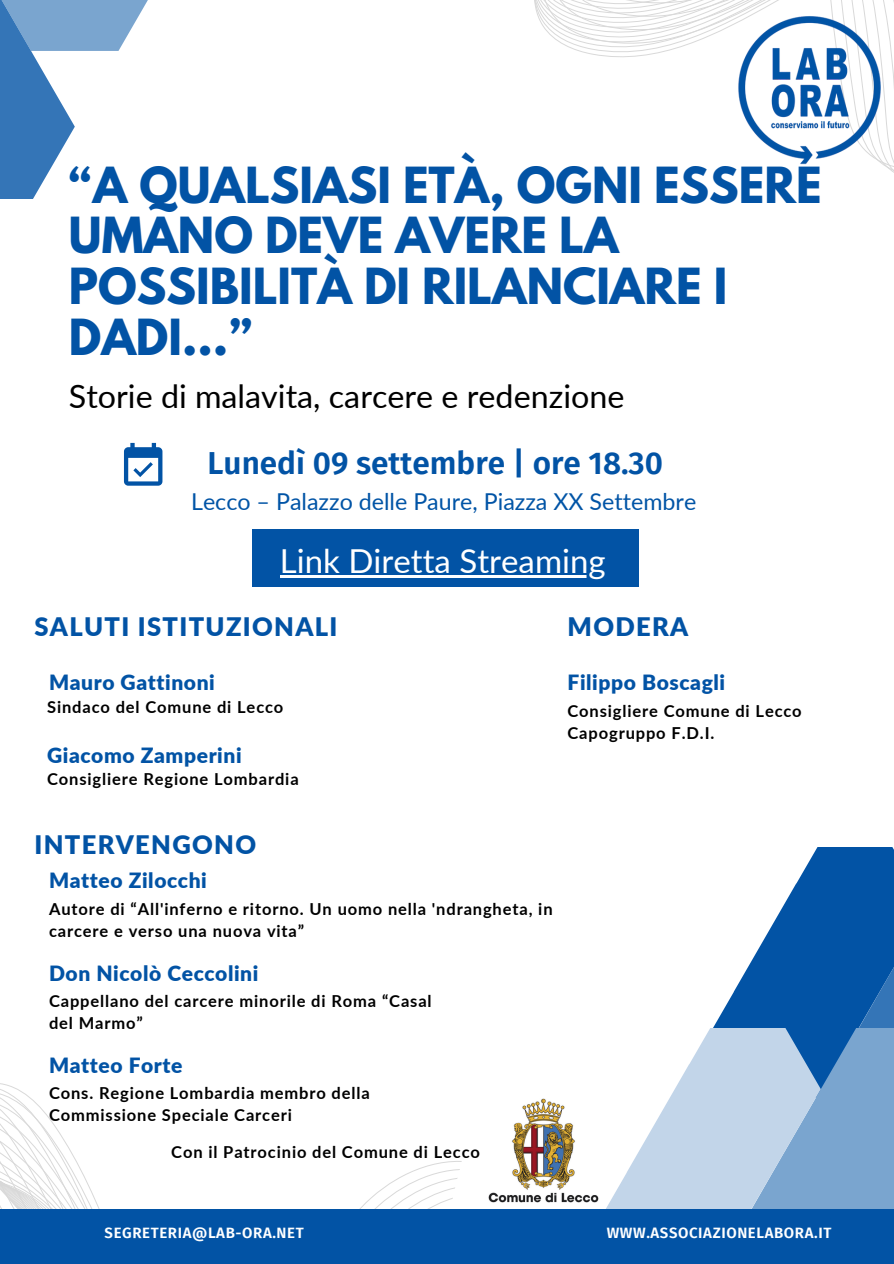
<style>
.page{position:relative;width:894px;height:1264px;background:#fff}
.page>*{position:absolute;margin:0;border:0;box-sizing:border-box;transform-origin:0 0}
.t1{font:700 44.1px/50.7px "League Spartan";color:#0253a5}
.t2{font:33px "Lato";color:#fff}
.t3{font:32.25px "Lato";color:#000}
.t4{font:600 31.5px "Fira Sans";color:#0253a5}
.t5{font:900 25.5px "Lato";letter-spacing:.05em;color:#0253a5}
.t6{font:23.25px "Lato";color:#0154a6}
.t7{font:900 21px "Lato";letter-spacing:.03em;color:#0253a5}
.t8{font:700 16.5px/22.5px "Lato";letter-spacing:.05em;color:#000}
.t9{font:600 15px "Fira Sans";letter-spacing:.04em;color:#fff}
</style>
<div class="page">
<svg style="left:0;top:0;width:148px;height:199px"></svg>
<svg style="left:713px;top:969px;width:34px;height:59px"></svg>
<svg style="left:747px;top:847px;width:147px;height:416px;background:#437fbc"></svg>
<svg style="left:606px;top:1028px;width:214px;height:181px;fill:#c2d5e9"></svg>
<svg style="left:0;top:1083px;width:462px;height:126px"></svg>
<div style="left:0;top:1209px;width:893px;height:54px;background:#0253a5"></div>
<svg style="left:534px;top:0;width:359px;height:172px"></svg>
<img style="left:736px;top:14px;width:145px;height:150px">
<svg style="left:124px;top:443px;width:38px;height:42px"></svg>
<div style="left:251px;top:529px;width:387px;height:57px;background:#0253a5"></div>
<img style="left:488px;top:1098px;width:110px;height:104px">
<hr style="left:280px;top:575px;width:325px;height:2px;background:#fff">
<p class="t1" style="left:69px;top:165px;width:754px">“A QUALSIASI ETÀ, OGNI ESSERE<br>UMANO DEVE AVERE LA<br>POSSIBILITÀ DI RILANCIARE I<br>DADI…”</p>
<h3 class="t3" style="left:69px;top:376px;width:557px">Storie di malavita, carcere e redenzione</h3>
<p class="t4" style="left:207px;top:444px;width:457px">Lunedì 09 settembre | ore 18.30</p>
<h5 class="t6" style="left:191px;top:487px;width:506px">Lecco – Palazzo delle Paure, Piazza XX Settembre</h5>
<p class="t2" style="left:280px;top:540px;width:327px">Link Diretta Streaming</p>
<h4 class="t5" style="left:34px;top:610px;width:304px">SALUTI ISTITUZIONALI</h4>
<h6 class="t5" style="left:567px;top:610px;width:122px">MODERA</h6>
<h3 class="t7" style="left:49px;top:669px;width:167px">Mauro Gattinoni</h3>
<h6 class="t7" style="left:567px;top:669px;width:159px">Filippo Boscagli</h6>
<h6 class="t8" style="left:47px;top:695px;width:238px">Sindaco del Comune di Lecco</h6>
<p class="t7" style="left:47px;top:742px;width:196px">Giacomo Zamperini</p>
<h4 class="t8" style="left:47px;top:767px;width:253px">Consigliere Regione Lombardia</h4>
<p class="t8" style="left:567px;top:699px;width:236px">Consigliere Comune di Lecco<br>Capogruppo F.D.I.</p>
<p class="t5" style="left:34px;top:829px;width:223px">INTERVENGONO</p>
<h6 class="t7" style="left:49px;top:867px;width:159px">Matteo Zilocchi</h6>
<h4 class="t8" style="left:49px;top:897px;width:505px">Autore di “All'inferno e ritorno. Un uomo nella 'ndrangheta, in carcere e verso una nuova vita”</h4>
<p class="t7" style="left:49px;top:959px;width:211px">Don Nicolò Ceccolini</p>
<h6 class="t8" style="left:49px;top:989px;width:384px">Cappellano del carcere minorile di Roma “Casal del Marmo”</h6>
<p class="t7" style="left:49px;top:1051px;width:135px">Matteo Forte</p>
<h6 class="t8" style="left:49px;top:1081px;width:322px">Cons. Regione Lombardia membro della<br>Commissione Speciale Carceri</h6>
<p class="t8" style="left:171px;top:1140px;width:310px">Con il Patrocinio del Comune di Lecco</p>
<h2 class="t9" style="left:105px;top:1223px;width:200px">SEGRETERIA@LAB-ORA.NET</h2>
<h1 class="t9" style="left:606px;top:1223px;width:226px">WWW.ASSOCIAZIONELABORA.IT</h1>
</div>
